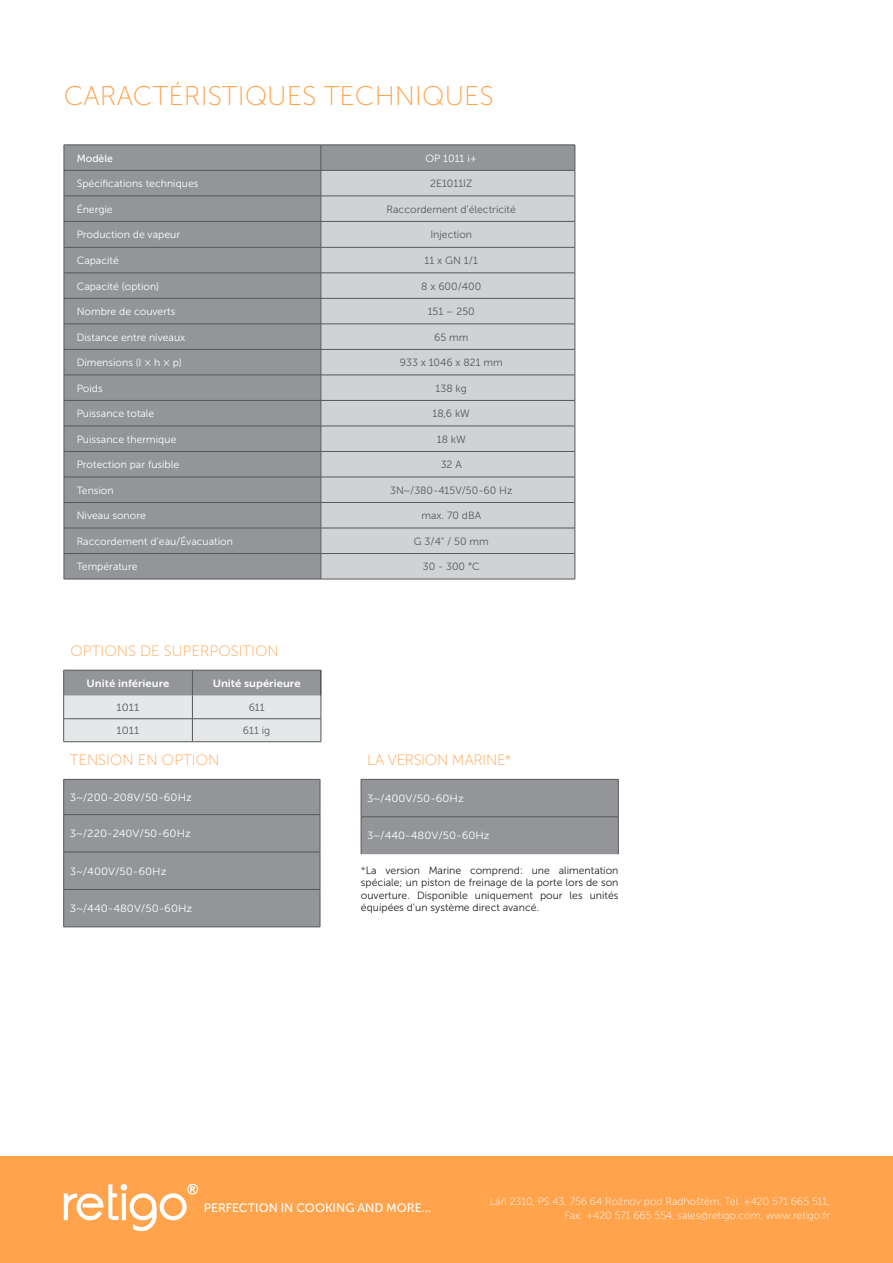
<style>
.page{position:relative;width:893px;height:1263px;background:#fff}
.page>*{position:absolute;margin:0;border:0;box-sizing:border-box;transform-origin:0 0}
.t1{font:27px "Museo Sans 100";color:#ffa34c}
.t2{font:15px "Museo Sans 100";color:#ffa34c}
.t3{font:12.15px "Museo Sans 500";color:#fff}
.Text{font:10.5px "Museo Sans 300";color:#fff}
.Text_v_tabulce{font:10.5px/12.6px "Museo Sans 300";color:#231f20;text-align:justify}
.Text-2{font:10.5px "Museo Sans 300";color:#57585a}
.Text_v_tabulce-2{font:10.5px "Museo Sans 300";color:#fff;scale:1.08 1}
.t4{font:10.5px/13.5px "Museo Sans 100";color:#fff;text-align:right}
.t5{font:10.5px "Museo Sans 700";color:#fff;scale:1.08 1}
.Text_v_tabulce-3{font:10.5px "Museo Sans 300";color:#fff}
.Text_v_tabulce-4{font:10.5px "Museo Sans 300";color:#57585a;scale:1.08 1}
.Text_v_tabulce-5{font:10.5px "Museo Sans 500";color:#fff}
.s1{color:#57585a}
</style>
<div class="page">
<div style="left:0;top:1157px;width:893px;height:106px;background:#ffa34c"></div>
<svg style="left:64px;top:1184px;width:134px;height:48px"></svg>
<div style="left:65px;top:146px;width:510px;height:433px;background:#939598"></div>
<div style="left:322px;top:171px;width:253px;height:408px;background:#d1d2d4"></div>
<hr style="left:64px;top:145px;width:257px;height:1px;background:#57585a">
<hr style="left:321px;top:145px;width:254px;height:1px;background:#57585a">
<hr style="left:64px;top:170px;width:257px;height:1px;background:#57585a">
<hr style="left:321px;top:170px;width:254px;height:1px;background:#57585a">
<hr style="left:64px;top:196px;width:257px;height:1px;background:#57585a">
<hr style="left:321px;top:196px;width:254px;height:1px;background:#57585a">
<hr style="left:64px;top:221px;width:257px;height:1px;background:#57585a">
<hr style="left:321px;top:221px;width:254px;height:1px;background:#57585a">
<hr style="left:64px;top:247px;width:257px;height:1px;background:#57585a">
<hr style="left:321px;top:247px;width:254px;height:1px;background:#57585a">
<hr style="left:64px;top:273px;width:257px;height:1px;background:#57585a">
<hr style="left:321px;top:273px;width:254px;height:1px;background:#57585a">
<hr style="left:64px;top:298px;width:257px;height:1px;background:#57585a">
<hr style="left:321px;top:298px;width:254px;height:1px;background:#57585a">
<hr style="left:64px;top:324px;width:257px;height:1px;background:#57585a">
<hr style="left:321px;top:324px;width:254px;height:1px;background:#57585a">
<hr style="left:64px;top:349px;width:257px;height:1px;background:#57585a">
<hr style="left:321px;top:349px;width:254px;height:1px;background:#57585a">
<hr style="left:64px;top:375px;width:257px;height:1px;background:#57585a">
<hr style="left:321px;top:375px;width:254px;height:1px;background:#57585a">
<hr style="left:64px;top:400px;width:257px;height:1px;background:#57585a">
<hr style="left:321px;top:400px;width:254px;height:1px;background:#57585a">
<hr style="left:64px;top:426px;width:257px;height:1px;background:#57585a">
<hr style="left:321px;top:426px;width:254px;height:1px;background:#57585a">
<hr style="left:64px;top:451px;width:257px;height:1px;background:#57585a">
<hr style="left:321px;top:451px;width:254px;height:1px;background:#57585a">
<hr style="left:64px;top:477px;width:257px;height:1px;background:#57585a">
<hr style="left:321px;top:477px;width:254px;height:1px;background:#57585a">
<hr style="left:64px;top:502px;width:257px;height:1px;background:#57585a">
<hr style="left:321px;top:502px;width:254px;height:1px;background:#57585a">
<hr style="left:64px;top:528px;width:257px;height:1px;background:#57585a">
<hr style="left:321px;top:528px;width:254px;height:1px;background:#57585a">
<hr style="left:64px;top:553px;width:257px;height:1px;background:#57585a">
<svg style="left:64px;top:145px;width:1px;height:434px"></svg>
<hr style="left:321px;top:553px;width:254px;height:1px;background:#57585a">
<svg style="left:321px;top:145px;width:1px;height:434px"></svg>
<svg style="left:575px;top:145px;width:1px;height:434px"></svg>
<hr style="left:64px;top:579px;width:257px;height:1px;background:#57585a">
<hr style="left:321px;top:579px;width:254px;height:1px;background:#57585a">
<div style="left:64px;top:780px;width:256px;height:147px;background:#939598"></div>
<hr style="left:64px;top:779px;width:256px;height:1px;background:#57585a">
<hr style="left:63px;top:779px;width:1px;height:35px;background:#57585a">
<hr style="left:320px;top:779px;width:1px;height:35px;background:#57585a">
<hr style="left:64px;top:814px;width:256px;height:1px;background:#57585a">
<hr style="left:63px;top:815px;width:1px;height:37px;background:#57585a">
<hr style="left:320px;top:815px;width:1px;height:37px;background:#57585a">
<hr style="left:64px;top:852px;width:256px;height:1px;background:#57585a">
<hr style="left:63px;top:852px;width:1px;height:37px;background:#57585a">
<hr style="left:320px;top:852px;width:1px;height:37px;background:#57585a">
<hr style="left:64px;top:889px;width:256px;height:1px;background:#57585a">
<hr style="left:63px;top:890px;width:1px;height:37px;background:#57585a">
<hr style="left:320px;top:890px;width:1px;height:37px;background:#57585a">
<hr style="left:64px;top:927px;width:256px;height:1px;background:#57585a">
<div style="left:362px;top:780px;width:256px;height:74px;background:#939598"></div>
<hr style="left:361px;top:779px;width:257px;height:1px;background:#57585a">
<hr style="left:361px;top:779px;width:1px;height:38px;background:#57585a">
<hr style="left:618px;top:779px;width:1px;height:38px;background:#57585a">
<hr style="left:361px;top:816px;width:257px;height:1px;background:#57585a">
<hr style="left:361px;top:817px;width:1px;height:37px;background:#57585a">
<hr style="left:618px;top:817px;width:1px;height:37px;background:#57585a">
<svg style="left:63px;top:670px;width:259px;height:72px;background:#c3c4c7"></svg>
<h2 class="t1" style="left:64px;top:82px;width:432px">CARACTÉRISTIQUES TECHNIQUES</h2>
<p class="Text_v_tabulce-5" style="left:77px;top:152px;width:38px">Modèle</p>
<p class="Text_v_tabulce-3" style="left:426px;top:152px;width:53px">OP 1011 i+</p>
<p class="Text" style="left:77px;top:178px;width:123px">Spécifications techniques</p>
<p class="Text-2" style="left:430px;top:178px;width:44px">2E1011IZ</p>
<p class="Text" style="left:77px;top:203px;width:38px">Énergie</p>
<p class="Text-2" style="left:387px;top:203px;width:131px">Raccordement d’électricité</p>
<p class="Text" style="left:77px;top:229px;width:105px">Production de vapeur</p>
<p class="Text-2" style="left:430px;top:229px;width:43px">Injection</p>
<p class="Text" style="left:77px;top:255px;width:44px">Capacité</p>
<p class="Text-2" style="left:425px;top:255px;width:55px">11 x GN 1/1</p>
<p class="Text" style="left:77px;top:280px;width:84px">Capacité (option)</p>
<p class="Text-2" style="left:421px;top:280px;width:62px">8 x 600/400</p>
<p class="Text" style="left:77px;top:306px;width:100px">Nombre de couverts</p>
<p class="Text-2" style="left:428px;top:306px;width:49px">151 – 250</p>
<p class="Text" style="left:77px;top:331px;width:110px">Distance entre niveaux</p>
<p class="Text-2" style="left:434px;top:331px;width:36px">65 mm</p>
<p class="Text" style="left:77px;top:357px;width:107px">Dimensions (l × h × p)</p>
<p class="Text-2" style="left:400px;top:357px;width:104px">933 x 1046 x 821 mm</p>
<p class="Text" style="left:77px;top:382px;width:28px">Poids</p>
<p class="Text-2" style="left:436px;top:382px;width:33px">138 kg</p>
<p class="Text" style="left:77px;top:408px;width:79px">Puissance totale</p>
<p class="Text-2" style="left:433px;top:408px;width:39px">18,6 kW</p>
<p class="Text" style="left:77px;top:433px;width:101px">Puissance thermique</p>
<p class="Text-2" style="left:437px;top:433px;width:31px">18 kW</p>
<p class="Text" style="left:77px;top:459px;width:104px">Protection par fusible</p>
<p class="Text-2" style="left:441px;top:459px;width:23px">32 A</p>
<p class="Text" style="left:77px;top:484px;width:39px">Tension</p>
<p class="Text-2" style="left:390px;top:484px;width:124px">3N~/380-415V/50-60 Hz</p>
<p class="Text" style="left:77px;top:510px;width:71px">Niveau sonore</p>
<p class="Text-2" style="left:421px;top:510px;width:61px">max. 70 dBA</p>
<p class="Text" style="left:77px;top:535px;width:158px">Raccordement d’eau/Évacuation</p>
<p class="Text-2" style="left:414px;top:535px;width:76px">G 3/4“ / 50 mm</p>
<p class="Text" style="left:77px;top:561px;width:62px">Température</p>
<p class="Text-2" style="left:423px;top:561px;width:58px">30 - 300 °C</p>
<p class="t2" style="left:70px;top:643px;width:210px">OPTIONS DE SUPERPOSITION</p>
<p class="t5" style="left:87px;top:677px;width:78px">Unité inférieure</p>
<p class="t5" style="left:213px;top:677px;width:83px">Unité supérieure</p>
<p class="Text_v_tabulce-4" style="left:117px;top:702px;width:23px">1011</p>
<p class="Text-2" style="left:249px;top:702px;width:18px">611</p>
<p class="Text_v_tabulce-4" style="left:117px;top:725px;width:23px">1011</p>
<p class="Text-2" style="left:243px;top:725px;width:29px">611 ig</p>
<p class="t2" style="left:70px;top:752px;width:151px">TENSION EN OPTION</p>
<p class="Text_v_tabulce-2" style="left:70px;top:792px;width:115px">3~/200-208V/50-60Hz</p>
<p class="Text_v_tabulce-2" style="left:70px;top:828px;width:114px">3~/220-240V/50-60Hz</p>
<p class="Text_v_tabulce-2" style="left:70px;top:865px;width:91px">3~/400V/50-60Hz</p>
<p class="Text_v_tabulce-2" style="left:70px;top:903px;width:115px">3~/440-480V/50-60Hz</p>
<p class="t2" style="left:367px;top:752px;width:146px">LA VERSION MARINE*</p>
<p class="Text_v_tabulce-2" style="left:367px;top:793px;width:91px">3~/400V/50-60Hz</p>
<p class="Text_v_tabulce-2" style="left:367px;top:830px;width:115px">3~/440-480V/50-60Hz</p>
<p class="Text_v_tabulce" style="left:361px;top:864px;width:259px"><span class="s1">*</span>La version Marine comprend: une alimentation spéciale; un piston de freinage de la porte lors de son ouverture. Disponible uniquement pour les unités équipées d‘un système direct avancé.</p>
<p class="t3" style="left:204px;top:1201px;width:229px">PERFECTION IN COOKING AND MORE...</p>
<p class="t4" style="left:490px;top:1195px;width:341px">Láň 2310, PS 43, 756 64 Rožnov pod Radhoštěm, Tel. +420 571 665 511,<br>Fax: +420 571 665 554, sales@retigo.com, www.retigo.fr</p>
</div>
